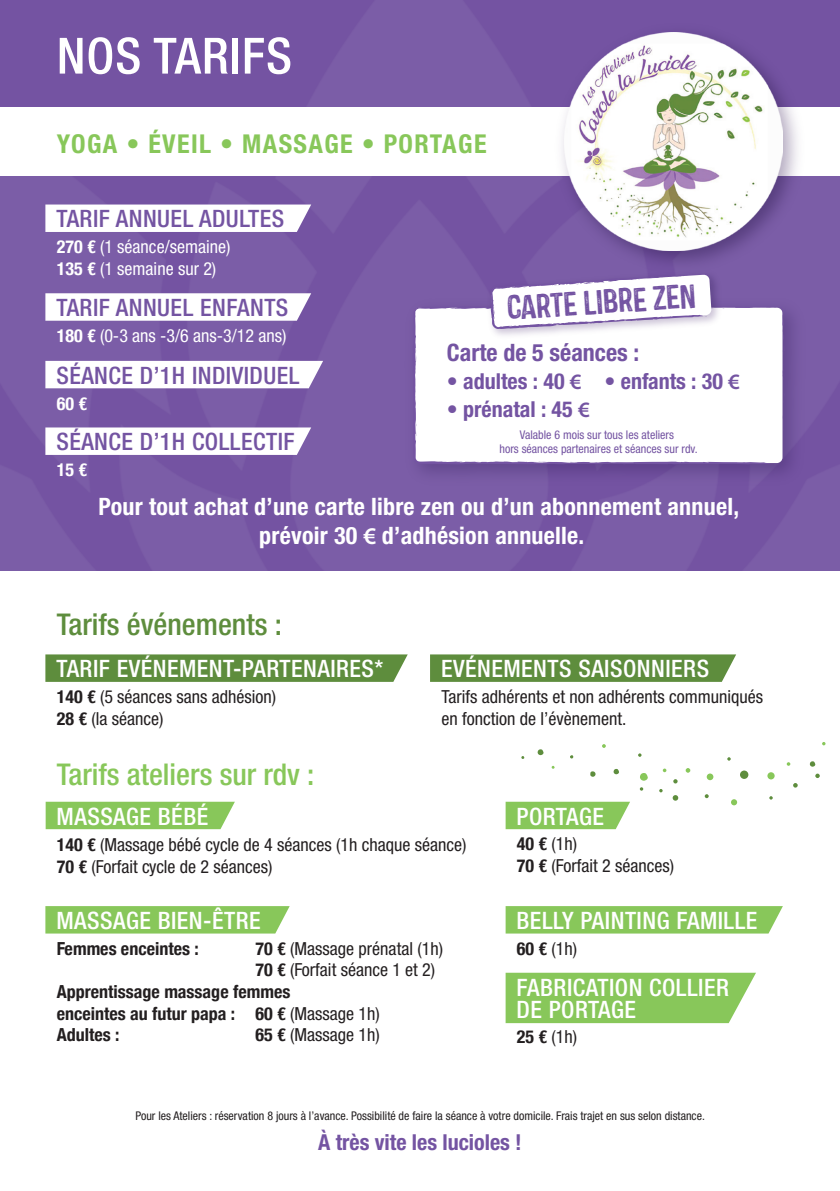
<style>
.page{position:relative;width:840px;height:1191px;background:#fff}
.page>*{position:absolute;margin:0;border:0;box-sizing:border-box;transform-origin:0 0}
.t1{font:500 condensed 50px "Helvetica Neue";letter-spacing:.02em;color:#fff}
.t2{font:33.8px "Castor One";color:#7454a2;scale:.93 1}
.t3{font:500 condensed 30px "Helvetica Neue";color:#88c75a}
.t4{font:500 condensed 30px "Helvetica Neue";color:#5e8d3d}
.t5{font:700 condensed 26px "Helvetica Neue";letter-spacing:.055em;color:#88c75a}
.t6{font:500 condensed 24px/22px "Helvetica Neue";letter-spacing:.02em;color:#fff}
.t7{font:700 condensed 24px/28.8px "Helvetica Neue";letter-spacing:.01em;color:#fff;text-align:center}
.t8{font:500 condensed 24px "Helvetica Neue";letter-spacing:.02em;color:#7454a2}
.t9{font:700 condensed 24px "Helvetica Neue";color:#7454a2}
.t10{font:700 condensed 22px "Helvetica Neue";color:#7454a2}
.t11{font:700 condensed 22px "Helvetica Neue CE";color:#7454a2}
.t12{font:condensed 18px/21.6px "Helvetica Neue";color:#231f20}
.t13{font:700 condensed 18px "Helvetica Neue";color:#231f20}
.t14{font:condensed 18px/21.6px "Helvetica Neue";color:#fff}
.t15{font:700 condensed 18px "Helvetica Neue";color:#fff}
.t16{font:condensed 12px "Helvetica Neue";color:#231f20}
.t17{font:condensed 12px/14.4px "Helvetica Neue";color:#7454a2;text-align:center}
.s1{font-weight:700}
.s2{font-family:"Myriad Pro";font-weight:600;font-stretch:normal}
.s3{font-weight:400}
</style>
<div class="page">
<img style="left:0;top:0;width:839px;height:571px">
<div style="left:0;top:107px;width:839px;height:69px;background:#fff"></div>
<svg style="left:45px;top:654px;width:362px;height:28px;background:#649144"></svg>
<svg style="left:505px;top:801px;width:124px;height:28px;background:#91cb67"></svg>
<div style="left:505px;top:906px;width:277px;height:27px;background:#88c75a"></div>
<svg style="left:505px;top:972px;width:250px;height:51px;background:#8fca64"></svg>
<div style="left:45px;top:906px;width:244px;height:27px;background:#88c75a"></div>
<svg style="left:430px;top:654px;width:305px;height:28px;background:#649144"></svg>
<svg style="left:46px;top:801px;width:189px;height:28px;background:#8fca64"></svg>
<svg style="left:45px;top:204px;width:266px;height:28px"></svg>
<svg style="left:45px;top:293px;width:266px;height:28px"></svg>
<svg style="left:45px;top:427px;width:266px;height:28px"></svg>
<svg style="left:45px;top:361px;width:278px;height:27px"></svg>
<img style="left:398px;top:292px;width:414px;height:201px">
<svg style="left:782px;top:415px;width:1px;height:25px"></svg>
<svg style="left:782px;top:389px;width:2px;height:19px"></svg>
<svg style="left:412px;top:305px;width:369px;height:160px"></svg>
<svg style="left:447px;top:307px;width:8px;height:2px"></svg>
<svg style="left:740px;top:306px;width:44px;height:75px"></svg>
<svg style="left:413px;top:387px;width:3px;height:11px"></svg>
<img style="left:484px;top:266px;width:240px;height:76px">
<svg style="left:490px;top:273px;width:225px;height:56px"></svg>
<img style="left:549px;top:18px;width:260px;height:260px">
<img style="left:564px;top:33px;width:218px;height:217px">
<svg style="left:685px;top:768px;width:5px;height:4px"></svg>
<div style="left:706px;top:773px;width:7px;height:7px;background:#88c75a;border-radius:50%"></div>
<svg style="left:673px;top:779px;width:4px;height:4px"></svg>
<svg style="left:731px;top:799px;width:5px;height:6px"></svg>
<div style="left:767px;top:772px;width:7px;height:7px;background:#88c75a;border-radius:50%"></div>
<svg style="left:739px;top:770px;width:9px;height:9px"></svg>
<svg style="left:815px;top:773px;width:4px;height:5px"></svg>
<svg style="left:672px;top:795px;width:6px;height:5px"></svg>
<svg style="left:793px;top:783px;width:4px;height:4px"></svg>
<svg style="left:704px;top:794px;width:4px;height:4px"></svg>
<svg style="left:638px;top:753px;width:3px;height:4px"></svg>
<svg style="left:613px;top:769px;width:6px;height:5px"></svg>
<svg style="left:640px;top:773px;width:8px;height:7px"></svg>
<svg style="left:809px;top:761px;width:6px;height:5px"></svg>
<svg style="left:602px;top:744px;width:3px;height:4px"></svg>
<svg style="left:590px;top:771px;width:5px;height:6px"></svg>
<svg style="left:537px;top:749px;width:6px;height:6px"></svg>
<svg style="left:662px;top:768px;width:4px;height:4px"></svg>
<h1 class="t1" style="left:57px;top:26px;width:237px">NOS TARIFS</h1>
<h3 class="t5" style="left:57px;top:128px;width:431px">YOGA • ÉVEIL • MASSAGE • PORTAGE</h3>
<h3 class="t8" style="left:56px;top:205px;width:229px">TARIF ANNUEL ADULTES</h3>
<p class="t14" style="left:57px;top:236px;width:175px"><span class="s1">270 €</span> (1 séance/semaine)<br><span class="s1">135 €</span> (1 semaine sur 2)</p>
<h3 class="t8" style="left:56px;top:293px;width:233px">TARIF ANNUEL ENFANTS</h3>
<p class="t14" style="left:57px;top:325px;width:231px"><span class="s1">180 €</span> (0-3 ans -3/6 ans-3/12 ans)</p>
<h3 class="t8" style="left:56px;top:361px;width:244px">SÉANCE D’1H INDIVIDUEL</h3>
<p class="t15" style="left:57px;top:388px;width:32px">60 €</p>
<h3 class="t8" style="left:56px;top:427px;width:239px">SÉANCE D’1H COLLECTIF</h3>
<p class="t15" style="left:57px;top:455px;width:32px">15 €</p>
<h2 class="t2" style="left:505px;top:288px;width:205px;rotate:-4deg">Carte libre Zen</h2>
<h3 class="t9" style="left:446px;top:338px;width:194px">Carte de 5 séances :</h3>
<p class="t10" style="left:446px;top:368px;width:294px">• adultes : 40 <span class="s2">€</span> • enfants : 30 <span class="s2">€</span></p>
<p class="t10" style="left:446px;top:396px;width:144px">• prénatal : 45 <span class="s2">€</span></p>
<p class="t17" style="left:499px;top:427px;width:200px">Valable 6 mois sur tous les ateliers<br>hors séances partenaires et séances sur rdv.</p>
<h3 class="t7" style="left:98px;top:492px;width:641px">Pour tout achat d’une carte libre zen ou d’un abonnement annuel, prévoir 30 <span class="s2">€</span> d’adhésion annuelle.</h3>
<h3 class="t4" style="left:57px;top:606px;width:226px">Tarifs événements :</h3>
<h3 class="t6" style="left:56px;top:657px;width:328px">TARIF EVÉNEMENT-PARTENAIRES*</h3>
<p class="t12" style="left:57px;top:686px;width:221px"><span class="s1">140 €</span> (5 séances sans adhésion)<br><span class="s1">28 €</span> (la séance)</p>
<h3 class="t3" style="left:57px;top:756px;width:259px">Tarifs ateliers sur rdv :</h3>
<h3 class="t6" style="left:441px;top:657px;width:269px">EVÉNEMENTS SAISONNIERS</h3>
<p class="t12" style="left:441px;top:686px;width:323px">Tarifs adhérents et non adhérents communiqués en fonction de l’évènement.</p>
<h3 class="t6" style="left:57px;top:805px;width:153px">MASSAGE BÉBÉ</h3>
<p class="t12" style="left:57px;top:834px;width:411px"><span class="s1">140 €</span> (Massage bébé cycle de 4 séances (1h chaque séance)<br><span class="s1">70 €</span> (Forfait cycle de 2 séances)</p>
<h3 class="t6" style="left:56px;top:909px;width:206px">MASSAGE BIEN-ÊTRE</h3>
<p class="t13" style="left:57px;top:933px;width:143px">Femmes enceintes :</p>
<p class="t12" style="left:255px;top:937px;width:189px"><span class="s1">70 €</span> (Massage prénatal (1h)</p>
<p class="t12" style="left:255px;top:959px;width:181px"><span class="s1">70 €</span> (Forfait séance 1 et 2)</p>
<p class="t13" style="left:57px;top:976px;width:235px">Apprentissage massage femmes</p>
<p class="t13" style="left:57px;top:998px;width:324px">enceintes au futur papa : 60 € <span class="s3">(Massage 1h)</span></p>
<p class="t13" style="left:57px;top:1020px;width:64px">Adultes :</p>
<p class="t12" style="left:255px;top:1024px;width:126px"><span class="s1">65 €</span> (Massage 1h)</p>
<h3 class="t6" style="left:516px;top:805px;width:89px">PORTAGE</h3>
<p class="t12" style="left:516px;top:833px;width:159px"><span class="s1">40 €</span> (1h)<br><span class="s1">70 €</span> (Forfait 2 séances)</p>
<h3 class="t6" style="left:516px;top:909px;width:242px">BELLY PAINTING FAMILLE</h3>
<p class="t12" style="left:516px;top:937px;width:62px"><span class="s1">60 €</span> (1h)</p>
<h3 class="t6" style="left:516px;top:975px;width:214px">FABRICATION COLLIER<br>DE PORTAGE</h3>
<p class="t12" style="left:516px;top:1025px;width:62px"><span class="s1">25 €</span> (1h)</p>
<p class="t16" style="left:135px;top:1108px;width:570px">Pour les Ateliers : réservation 8 jours à l’avance. Possibilité de faire la séance à votre domicile. Frais trajet en sus selon distance.</p>
<p class="t11" style="left:318px;top:1128px;width:205px">À très vite les lucioles !</p>
</div>
